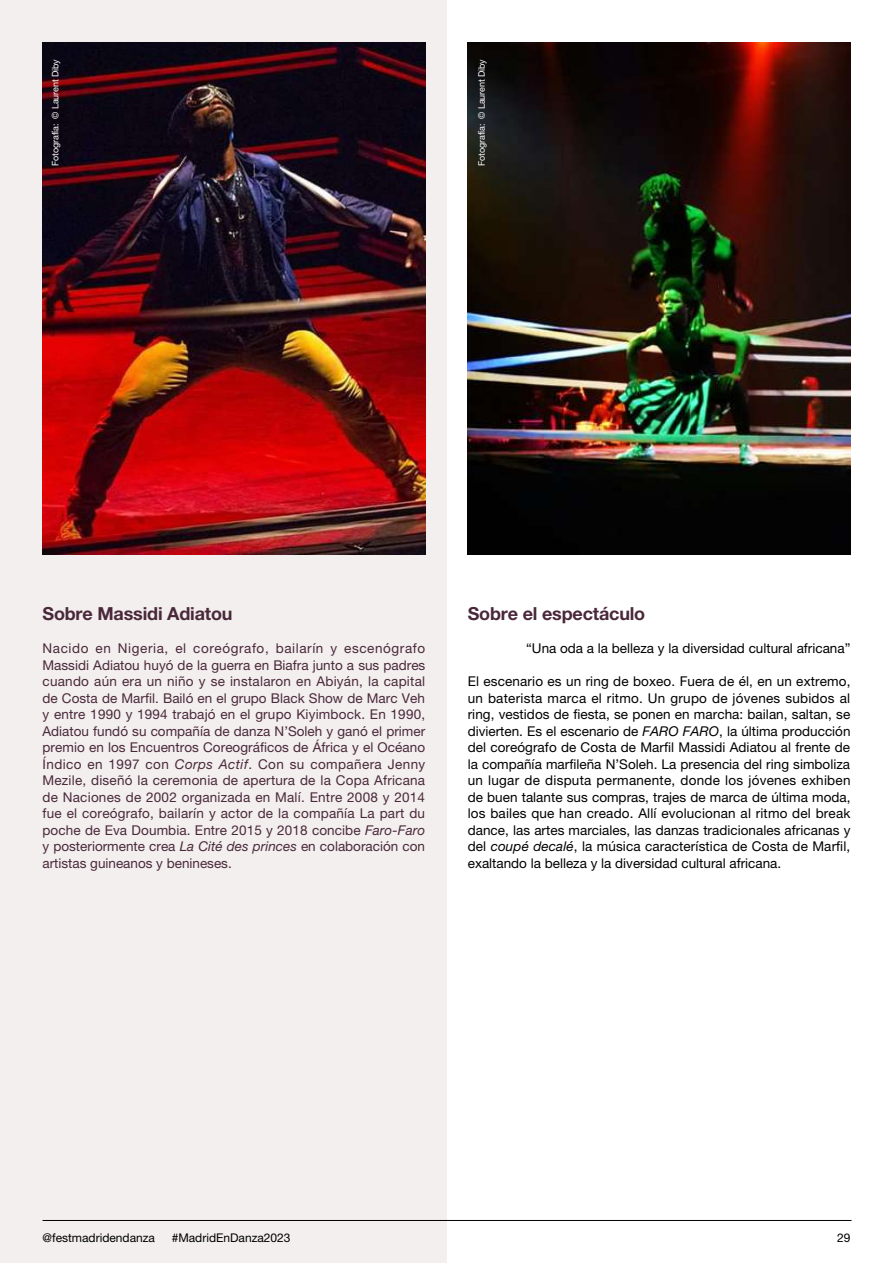
<style>
.page{position:relative;width:893px;height:1263px;background:#fff}
.page>*{position:absolute;margin:0;border:0;box-sizing:border-box;transform-origin:0 0}
.t1{font:700 18px "Helvetica Neue LT Pro";letter-spacing:-.01em;color:#4a283a}
.t2{font:13.5px/16.5px "Helvetica Neue LT Pro";color:#4a283a;text-align:justify}
.t3{font:13.5px/16.5px "Helvetica Neue LT Pro";color:#000;text-align:justify}
.t4{font:12px "Helvetica Neue LT Pro";color:#000}
.t5{font:9px "Helvetica Neue LT Pro";letter-spacing:-.01em;color:#fff}
.s1{font-style:italic}
</style>
<div class="page">
<div style="left:0;top:0;width:446px;height:1263px;background:#f2efee"></div>
<img style="left:43px;top:43px;width:382px;height:511px">
<img style="left:468px;top:43px;width:382px;height:511px">
<hr style="left:43px;top:1220px;width:808px;height:1px;background:#000">
<p class="t5" style="left:50px;top:166px;width:108px;rotate:-90deg">Fotografía: © Laurent Diby</p>
<p class="t5" style="left:476px;top:166px;width:108px;rotate:-90deg">Fotografía: © Laurent Diby</p>
<h1 class="t1" style="left:43px;top:602px;width:192px">Sobre Massidi Adiatou</h1>
<h1 class="t1" style="left:468px;top:602px;width:179px">Sobre el espectáculo</h1>
<p class="t2" style="left:43px;top:640px;width:384px">Nacido en Nigeria, el coreógrafo, bailarín y escenógrafo Massidi Adiatou huyó de la guerra en Biafra junto a sus padres cuando aún era un niño y se instalaron en Abiyán, la capital de Costa de Marfil. Bailó en el grupo Black Show de Marc Veh y entre 1990 y 1994 trabajó en el grupo Kiyimbock. En 1990, Adiatou fundó su compañía de danza N’Soleh y ganó el primer premio en los Encuentros Coreográficos de África y el Océano Índico en 1997 con <span class="s1">Corps Actif</span>. Con su compañera Jenny Mezile, diseñó la ceremonia de apertura de la Copa Africana de Naciones de 2002 organizada en Malí. Entre 2008 y 2014 fue el coreógrafo, bailarín y actor de la compañía La part du poche de Eva Doumbia. Entre 2015 y 2018 concibe <span class="s1">Faro-Faro </span>y posteriormente crea <span class="s1">La Cité des princes</span> en colaboración con artistas guineanos y benineses.</p>
<p class="t3" style="left:526px;top:640px;width:326px">“Una oda a la belleza y la diversidad cultural africana”</p>
<p class="t3" style="left:468px;top:673px;width:384px">El escenario es un ring de boxeo. Fuera de él, en un extremo, un baterista marca el ritmo. Un grupo de jóvenes subidos al ring, vestidos de fiesta, se ponen en marcha: bailan, saltan, se divierten. Es el escenario de <span class="s1">FARO FARO</span>, la última producción del coreógrafo de Costa de Marfil Massidi Adiatou al frente de la compañía marfileña N’Soleh. La presencia del ring simboliza un lugar de disputa permanente, donde los jóvenes exhiben de buen talante sus compras, trajes de marca de última moda, los bailes que han creado. Allí evolucionan al ritmo del break dance, las artes marciales, las danzas tradicionales africanas y del <span class="s1">coupé decalé</span>, la música característica de Costa de Marfil, exaltando la belleza y la diversidad cultural africana.</p>
<p class="t4" style="left:43px;top:1231px;width:114px">@festmadridendanza</p>
<p class="t4" style="left:172px;top:1231px;width:120px">#MadridEnDanza2023</p>
<p class="t4" style="left:837px;top:1231px;width:15px">29</p>
</div>
